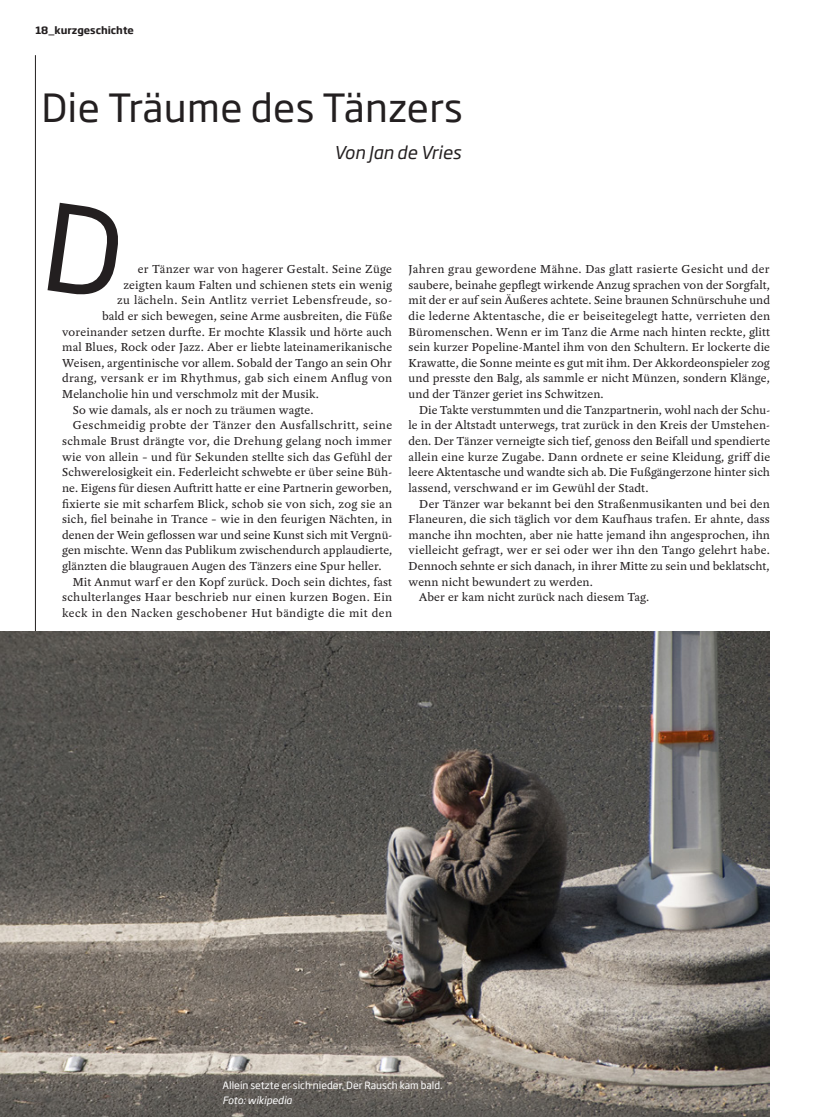
<style>
.page{position:relative;width:815px;height:1117px;background:#fff}
.page>*{position:absolute;margin:0;border:0;box-sizing:border-box;transform-origin:0 0}
.t1{font:38.38px "Soho Gothic Std";letter-spacing:.01em;color:#231f20}
.t2{font:italic 17.5px "Soho Gothic Std";color:#231f20}
.t3{font:12.5px/15.6px "Yoga OT";letter-spacing:.015em;color:#231f20;text-align:justify}
.t4{font:12.5px "Yoga OT";letter-spacing:.035em;color:#231f20}
.t5{font:10px "Soho Gothic Std";color:#fff}
.t6{font:700 10px "Soho Gothic Std";color:#231f20}
.t7{font:italic 10px "Soho Gothic Std";color:#fff}
</style>
<div class="page">
<hr style="left:35px;top:55px;width:1px;height:976px;background:#231f20">
<img style="left:0;top:631px;width:770px;height:485px">
<p class="t6" style="left:35px;top:24px;width:100px">18_kurzgeschichte</p>
<h1 class="t1" style="left:41px;top:83px;width:423px">Die Träume des Tänzers</h1>
<h2 class="t2" style="left:334px;top:141px;width:128px">Von Jan de Vries</h2>
<p class="t3" style="left:138px;top:261px;width:256px">er Tänzer war von hagerer Gestalt. Seine Züge</p>
<p class="t3" style="left:123px;top:277px;width:270px">zeigten kaum Falten und schienen stets ein wenig</p>
<p class="t4" style="left:117px;top:293px;width:277px">zu lächeln. Sein Antlitz verriet Lebensfreude, so-</p>
<p class="t3" style="left:102px;top:308px;width:292px">bald er sich bewegen, seine Arme ausbreiten, die Füße</p>
<p class="t3" style="left:62px;top:324px;width:331px">voreinander setzen durfte. Er mochte Klassik und hörte auch</p>
<p class="t3" style="left:62px;top:339px;width:332px">mal Blues, Rock oder Jazz. Aber er liebte lateinamerikanische</p>
<p class="t3" style="left:62px;top:355px;width:331px">Weisen, argentinische vor allem. Sobald der Tango an sein Ohr</p>
<p class="t3" style="left:62px;top:371px;width:332px">drang, versank er im Rhythmus, gab sich einem Anflug von</p>
<p class="t3" style="left:62px;top:386px;width:258px">Melancholie hin und verschmolz mit der Musik.</p>
<p class="t3" style="left:73px;top:402px;width:242px">So wie damals, als er noch zu träumen wagte.</p>
<p class="t4" style="left:73px;top:418px;width:321px">Geschmeidig probte der Tänzer den Ausfallschritt, seine</p>
<p class="t3" style="left:62px;top:433px;width:331px">schmale Brust drängte vor, die Drehung gelang noch immer</p>
<p class="t3" style="left:62px;top:449px;width:332px">wie von allein – und für Sekunden stellte sich das Gefühl der</p>
<p class="t3" style="left:62px;top:464px;width:332px">Schwerelosigkeit ein. Federleicht schwebte er über seine Büh-</p>
<p class="t3" style="left:62px;top:480px;width:331px">ne. Eigens für diesen Auftritt hatte er eine Partnerin geworben,</p>
<p class="t3" style="left:62px;top:496px;width:331px">fixierte sie mit scharfem Blick, schob sie von sich, zog sie an</p>
<p class="t3" style="left:62px;top:511px;width:332px">sich, fiel beinahe in Trance – wie in den feurigen Nächten, in</p>
<p class="t3" style="left:62px;top:527px;width:332px">denen der Wein geflossen war und seine Kunst sich mit Vergnü-</p>
<p class="t3" style="left:62px;top:542px;width:332px">gen mischte. Wenn das Publikum zwischendurch applaudierte,</p>
<p class="t3" style="left:62px;top:558px;width:321px">glänzten die blaugrauen Augen des Tänzers eine Spur heller.</p>
<p class="t3" style="left:73px;top:574px;width:321px">Mit Anmut warf er den Kopf zurück. Doch sein dichtes, fast</p>
<p class="t3" style="left:62px;top:589px;width:332px">schulterlanges Haar beschrieb nur einen kurzen Bogen. Ein</p>
<p class="t4" style="left:62px;top:606px;width:331px">keck in den Nacken geschobener Hut bändigte die mit den</p>
<p class="t3" style="left:409px;top:261px;width:363px">Jahren grau gewordene Mähne. Das glatt rasierte Gesicht und der saubere, beinahe gepflegt wirkende Anzug sprachen von der Sorgfalt, mit der er auf sein Äußeres achtete. Seine braunen Schnürschuhe und die lederne Aktentasche, die er beiseitegelegt hatte, verrieten den Büromenschen. Wenn er im Tanz die Arme nach hinten reckte, glitt sein kurzer Popeline-Mantel ihm von den Schultern. Er lockerte die Krawatte, die Sonne meinte es gut mit ihm. Der Akkordeonspieler zog und presste den Balg, als sammle er nicht Münzen, sondern Klänge, und der Tänzer geriet ins Schwitzen.</p>
<p class="t3" style="left:409px;top:402px;width:363px;text-indent:11px">Die Takte verstummten und die Tanzpartnerin, wohl nach der Schu&shy;le in der Altstadt unterwegs, trat zurück in den Kreis der Umstehen&shy;den. Der Tänzer verneigte sich tief, genoss den Beifall und spendierte allein eine kurze Zugabe. Dann ordnete er seine Kleidung, griff die leere Aktentasche und wandte sich ab. Die Fußgängerzone hinter sich lassend, verschwand er im Gewühl der Stadt.</p>
<p class="t3" style="left:419px;top:496px;width:352px">Der Tänzer war bekannt bei den Straßenmusikanten und bei den</p>
<p class="t3" style="left:409px;top:511px;width:363px">Flaneuren, die sich täglich vor dem Kaufhaus trafen. Er ahnte, dass</p>
<p class="t3" style="left:409px;top:527px;width:363px">manche ihn mochten, aber nie hatte jemand ihn angesprochen, ihn</p>
<p class="t3" style="left:409px;top:542px;width:363px">vielleicht gefragt, wer er sei oder wer ihn den Tango gelehrt habe.</p>
<p class="t3" style="left:409px;top:558px;width:363px">Dennoch sehnte er sich danach, in ihrer Mitte zu sein und beklatscht,</p>
<p class="t3" style="left:409px;top:574px;width:186px">wenn nicht bewundert zu werden.</p>
<p class="t3" style="left:419px;top:589px;width:232px">Aber er kam nicht zurück nach diesem Tag.</p>
<p class="t5" style="left:223px;top:1079px;width:222px">Allein setzte er sich nieder. Der Rausch kam bald.</p>
<p class="t7" style="left:223px;top:1094px;width:71px">Foto: wikipedia</p>
</div>
